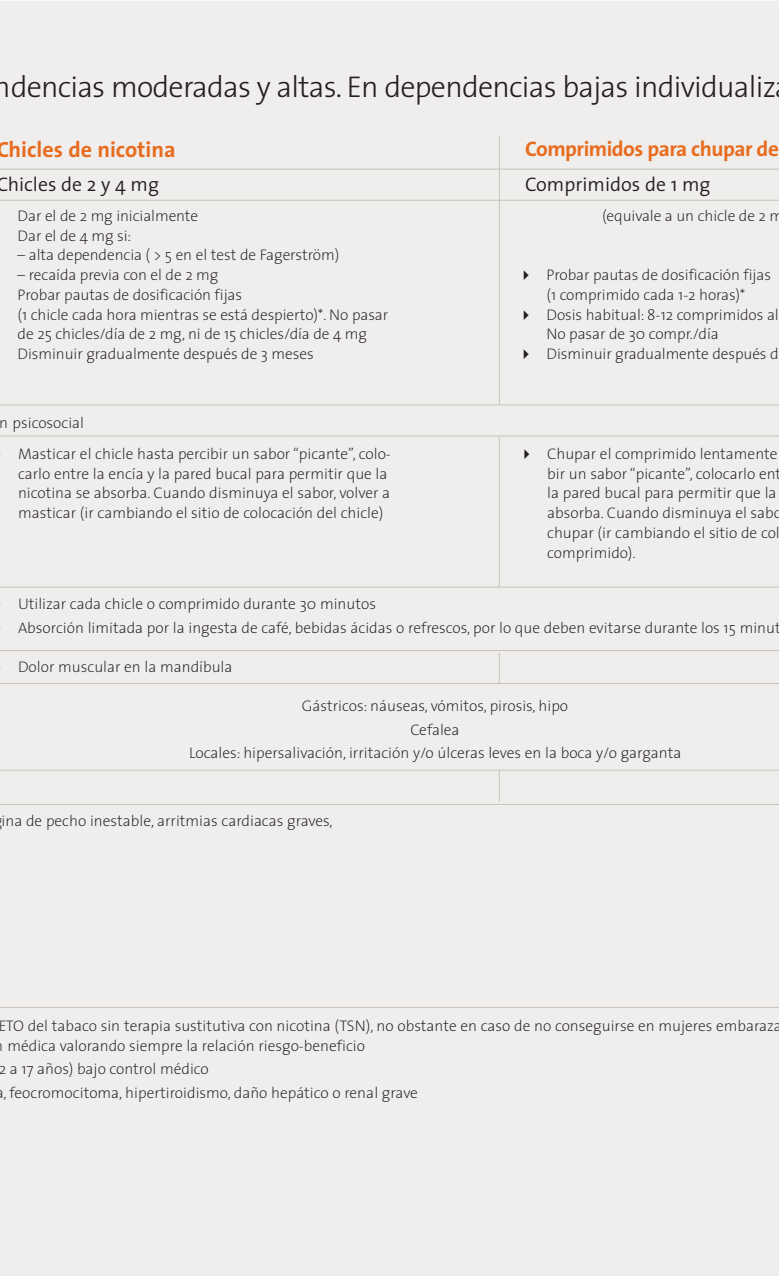
<style>
.page{position:relative;width:780px;height:1276px;background:#fff}
.page>*{position:absolute;margin:0;border:0;box-sizing:border-box;transform-origin:0 0}
.t1{font:30.25px "The Sans Light Plain+RZZBUE";letter-spacing:-.025em;color:#231f20}
.t2{font:22.25px "The Sans Bold Plain+XNZVPQ";color:#e86c1f}
.t3{font:21.25px "The Sans Bold Plain+XNZVPQ";letter-spacing:-.025em;color:#e86c1f}
.t4{font:19.75px "The Sans Semi Light Plain+OJGNUR";color:#231f20}
.t5{font:15.5px/19.8px "The Sans Extra Light Plain+XPJIKL";color:#231f20}
.t6{font:15.25px/23.2px "The Sans Extra Light Plain+XPJIKL";color:#231f20}
</style>
<div class="page">
<div style="left:0;top:1px;width:779px;height:1274px;background:#efeeec"></div>
<hr style="left:0;top:169px;width:779px;height:1px;background:#c5c3bc">
<hr style="left:0;top:200px;width:779px;height:1px;background:#c5c3bc">
<hr style="left:0;top:404px;width:779px;height:1px;background:#c5c3bc">
<hr style="left:0;top:435px;width:779px;height:1px;background:#c5c3bc">
<hr style="left:0;top:770px;width:779px;height:1px;background:#c5c3bc">
<hr style="left:0;top:804px;width:779px;height:1px;background:#c5c3bc">
<hr style="left:0;top:650px;width:779px;height:1px;background:#c5c3bc">
<hr style="left:0;top:1007px;width:779px;height:1px;background:#c5c3bc">
<hr style="left:0;top:683px;width:779px;height:1px;background:#c5c3bc">
<hr style="left:0;top:586px;width:779px;height:1px;background:#c5c3bc">
<hr style="left:0;top:135px;width:1px;height:1042px;background:#c5c3bc">
<hr style="left:499px;top:437px;width:1px;height:150px;background:#c5c3bc">
<hr style="left:499px;top:653px;width:1px;height:31px;background:#c5c3bc">
<hr style="left:499px;top:770px;width:1px;height:31px;background:#c5c3bc">
<hr style="left:499px;top:136px;width:1px;height:269px;background:#c5c3bc">
<hr style="left:779px;top:135px;width:1px;height:1043px;background:#c5c3bc">
<h1 class="t1" style="left:-6px;top:75px;width:783px">ndencias moderadas y altas. En dependencias bajas individualiz</h1>
<h2 class="t2" style="left:-4px;top:136px;width:181px">Chicles de nicotina</h2>
<p class="t4" style="left:-4px;top:176px;width:164px">Chicles de 2 y 4 mg</p>
<p class="t5" style="left:18px;top:207px;width:182px">Dar el de 2 mg inicialmente<br>Dar el de 4 mg si:</p>
<p class="t5" style="left:18px;top:247px;width:323px">– alta dependencia ( &gt; 5 en el test de Fagerström)</p>
<p class="t5" style="left:18px;top:266px;width:372px">– recaída previa con el de 2 mg<br>Probar pautas de dosificación fijas<br>(1 chicle cada hora mientras se está despierto)*. No pasar de 25 chicles/día de 2 mg, ni de 15 chicles/día de 4 mg Disminuir gradualmente después de 3 meses</p>
<p class="t6" style="left:0;top:413px;width:86px">n psicosocial</p>
<p class="t5" style="left:18px;top:445px;width:374px">Masticar el chicle hasta percibir un sabor “picante”, colo&shy;carlo entre la encía y la pared bucal para permitir que la nicotina se absorba. Cuando disminuya el sabor, volver a masticar (ir cambiando el sitio de colocación del chicle)</p>
<h3 class="t3" style="left:525px;top:136px;width:255px">Comprimidos para chupar de</h3>
<p class="t4" style="left:525px;top:176px;width:187px">Comprimidos de 1 mg</p>
<p class="t5" style="left:602px;top:207px;width:183px">(equivale a un chicle de 2 m</p>
<p class="t5" style="left:546px;top:266px;width:234px">Probar pautas de dosificación fijas (1 comprimido cada 1-2 horas)*<br>Dosis habitual: 8-12 comprimidos al<br>No pasar de 30 compr./día<br>Disminuir gradualmente después d</p>
<p class="t5" style="left:547px;top:445px;width:236px">Chupar el comprimido lentamente bir un sabor “picante”, colocarlo ent la pared bucal para permitir que la absorba. Cuando disminuya el sabo chupar (ir cambiando el sitio de col comprimido).</p>
<p class="t6" style="left:18px;top:594px;width:764px">Utilizar cada chicle o comprimido durante 30 minutos<br>Absorción limitada por la ingesta de café, bebidas ácidas o refrescos, por lo que deben evitarse durante los 15 minut</p>
<p class="t6" style="left:18px;top:657px;width:216px">Dolor muscular en la mandíbula</p>
<p class="t5" style="left:189px;top:696px;width:493px;line-height:23.2px;text-align:center">Gástricos: náuseas, vómitos, pirosis, hipo<br>Cefalea<br>Locales: hipersalivación, irritación y/o úlceras leves en la boca y/o garganta</p>
<p class="t5" style="left:2px;top:812px;width:332px">ina de pecho inestable, arritmias cardiacas graves,</p>
<p class="t5" style="left:7px;top:1017px;width:775px;text-indent:-9px">ETO del tabaco sin terapia sustitutiva con nicotina (TSN), no obstante en caso de no conseguirse en mujeres embaraza médica valorando siempre la relación riesgo-beneficio</p>
<p class="t5" style="left:4px;top:1059px;width:416px;line-height:23.2px;text-indent:-5px">2 a 17 años) bajo control médico<br>, feocromocitoma, hipertiroidismo, daño hepático o renal grave</p>
</div>
